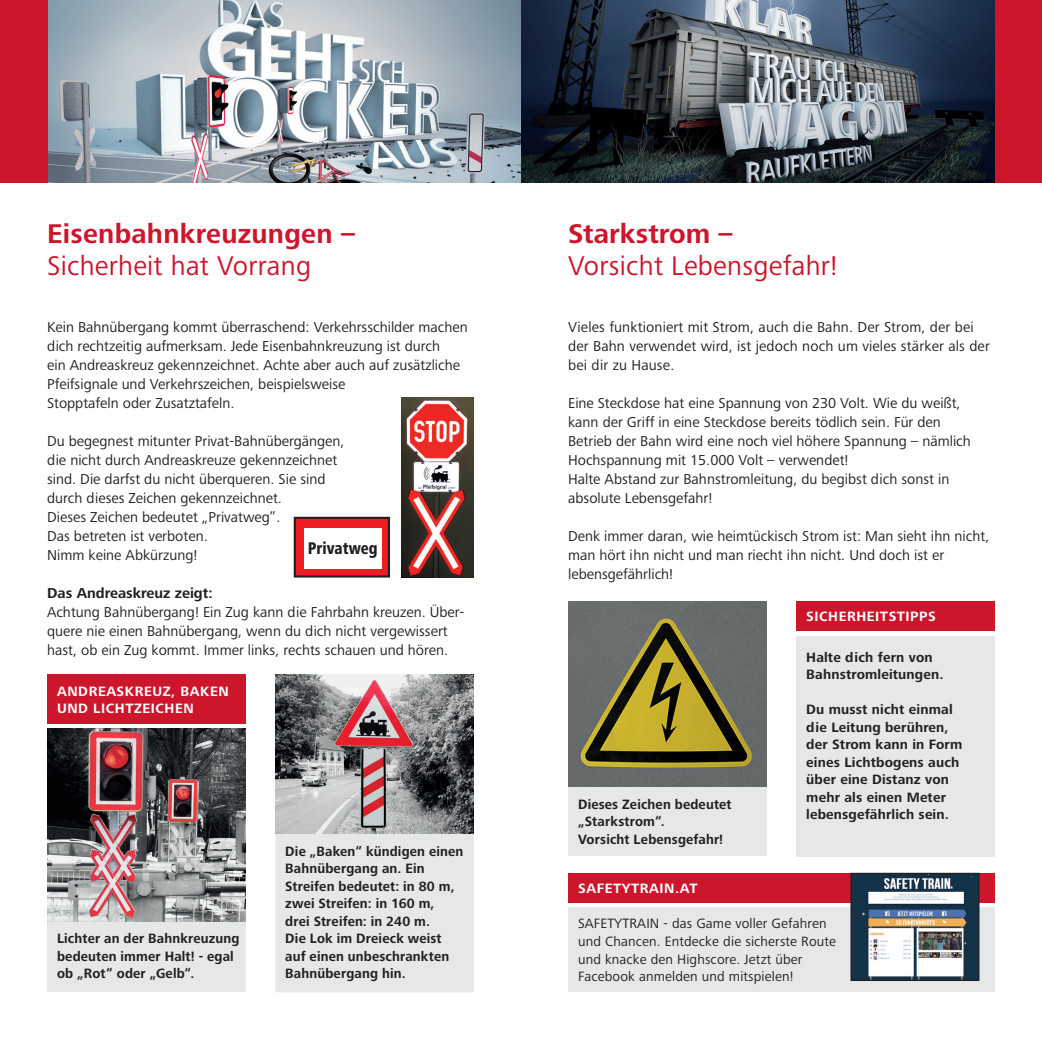
<style>
.page{position:relative;width:1042px;height:1042px;background:#fff}
.page>*{position:absolute;margin:0;border:0;box-sizing:border-box;transform-origin:0 0}
.t1{font:28px "Frutiger Next Pro";letter-spacing:.01em;color:#cd152c}
.t2{font:700 28px "Frutiger Next Pro";letter-spacing:.01em;color:#cd152c}
.t3{font:800 condensed 17.5px "Frutiger Next Pro";color:#231f20;scale:.92 1}
.t4{font:14.88px/18.9px "Frutiger Next Pro";color:#231f20}
.t5{font:700 14.88px "Frutiger Next Pro";color:#231f20}
.t6{font:700 14px/17.5px "Frutiger Next Pro";letter-spacing:.01em;color:#231f20;scale:.96 1}
.t7{font:700 14px/17.5px "Frutiger Next Pro";letter-spacing:.01em;color:#231f20}
.t8{font:14px/17.5px "Frutiger Next Pro";letter-spacing:.01em;color:#231f20}
.t9{font:700 14px/16.8px "Frutiger Next Pro";letter-spacing:.04em;color:#fff}
</style>
<div class="page">
<div style="left:995px;top:0;width:47px;height:182px;background:#cd152c"></div>
<img style="left:47px;top:0;width:948px;height:182px">
<div style="left:568px;top:783px;width:198px;height:73px;background:#e6e7e9"></div>
<img style="left:568px;top:601px;width:198px;height:186px">
<div style="left:796px;top:601px;width:199px;height:30px;background:#cd152c"></div>
<div style="left:796px;top:636px;width:199px;height:220px;background:#e6e7e9"></div>
<div style="left:0;top:0;width:47px;height:182px;background:#cd152c"></div>
<div style="left:275px;top:833px;width:199px;height:159px;background:#e6e7e9"></div>
<img style="left:275px;top:674px;width:199px;height:159px">
<div style="left:47px;top:881px;width:199px;height:111px;background:#e6e7e9"></div>
<img style="left:47px;top:729px;width:199px;height:193px">
<div style="left:568px;top:873px;width:427px;height:29px;background:#cd152c"></div>
<div style="left:568px;top:907px;width:427px;height:85px;background:#e6e7e9"></div>
<img style="left:852px;top:875px;width:125px;height:104px">
<div style="left:850px;top:873px;width:129px;height:108px;border:1px solid #231f20"></div>
<div style="left:47px;top:674px;width:199px;height:50px;background:#cd152c"></div>
<div style="left:295px;top:518px;width:94px;height:58px;background:#ee1d23"></div>
<div style="left:294px;top:517px;width:96px;height:60px;border:2px solid #231f20"></div>
<div style="left:304px;top:528px;width:77px;height:40px;background:#fff"></div>
<img style="left:402px;top:398px;width:72px;height:179px">
<h1 class="t2" style="left:47px;top:218px;width:309px">Eisenbahnkreuzungen –</h1>
<h1 class="t1" style="left:47px;top:250px;width:265px">Sicherheit hat Vorrang</h1>
<p class="t4" style="left:47px;top:317px;width:422px">Kein Bahnübergang kommt überraschend: Verkehrsschilder machen dich rechtzeitig aufmerksam. Jede Eisenbahnkreuzung ist durch<br>ein Andreaskreuz gekennzeichnet. Achte aber auch auf zusätzliche Pfeifsignale und Verkehrszeichen, beispielsweise<br>Stopptafeln oder Zusatztafeln.</p>
<p class="t4" style="left:47px;top:431px;width:299px">Du begegnest mitunter Privat-Bahnübergängen, die nicht durch Andreaskreuze gekennzeichnet sind. Die darfst du nicht überqueren. Sie sind durch dieses Zeichen gekennzeichnet.<br>Dieses Zeichen bedeutet „Privatweg”.<br>Das betreten ist verboten.<br>Nimm keine Abkürzung!</p>
<p class="t5" style="left:47px;top:584px;width:167px">Das Andreaskreuz zeigt:</p>
<p class="t4" style="left:47px;top:602px;width:419px">Achtung Bahnübergang! Ein Zug kann die Fahrbahn kreuzen. Über&shy;quere nie einen Bahnübergang, wenn du dich nicht vergewissert hast, ob ein Zug kommt. Immer links, rechts schauen und hören.</p>
<p class="t3" style="left:308px;top:538px;width:77px">Privatweg</p>
<p class="t9" style="left:57px;top:683px;width:173px">ANDREASKREUZ, BAKEN<br>UND LICHTZEICHEN</p>
<p class="t6" style="left:57px;top:930px;width:192px">Lichter an der Bahnkreuzung bedeuten immer Halt! - egal ob „Rot“ oder „Gelb“.</p>
<p class="t6" style="left:285px;top:842px;width:187px">Die „Baken“ kündigen einen<br>Bahnübergang an. Ein<br>Streifen bedeutet: in 80 m, zwei Streifen: in 160 m,<br>drei Streifen: in 240 m.<br>Die Lok im Dreieck weist auf einen unbeschrankten<br>Bahnübergang hin.</p>
<h1 class="t2" style="left:568px;top:218px;width:166px">Starkstrom –</h1>
<h1 class="t1" style="left:568px;top:250px;width:271px">Vorsicht Lebensgefahr!</h1>
<p class="t4" style="left:568px;top:317px;width:423px">Vieles funktioniert mit Strom, auch die Bahn. Der Strom, der bei der Bahn verwendet wird, ist jedoch noch um vieles stärker als der bei dir zu Hause.</p>
<p class="t4" style="left:568px;top:393px;width:404px">Eine Steckdose hat eine Spannung von 230 Volt. Wie du weißt, kann der Griff in eine Steckdose bereits tödlich sein. Für den Betrieb der Bahn wird eine noch viel höhere Spannung – nämlich Hochspannung mit 15.000 Volt – verwendet!<br>Halte Abstand zur Bahnstromleitung, du begibst dich sonst in absolute Lebensgefahr!</p>
<p class="t4" style="left:568px;top:526px;width:423px">Denk immer daran, wie heimtückisch Strom ist: Man sieht ihn nicht, man hört ihn nicht und man riecht ihn nicht. Und doch ist er lebensgefährlich!</p>
<p class="t6" style="left:578px;top:795px;width:161px">Dieses Zeichen bedeutet „Starkstrom“.<br>Vorsicht Lebensgefahr!</p>
<p class="t9" style="left:806px;top:608px;width:131px">SICHERHEITSTIPPS</p>
<p class="t7" style="left:806px;top:648px;width:139px">Halte dich fern von<br>Bahnstromleitungen.</p>
<p class="t7" style="left:806px;top:701px;width:158px">Du musst nicht einmal die Leitung berühren, der Strom kann in Form eines Lichtbogens auch über eine Distanz von mehr als einen Meter lebensgefährlich sein.</p>
<p class="t9" style="left:578px;top:879px;width:121px">SAFETYTRAIN.AT</p>
<p class="t8" style="left:578px;top:915px;width:260px">SAFETYTRAIN - das Game voller Gefahren und Chancen. Entdecke die sicherste Route und knacke den Highscore. Jetzt über Facebook anmelden und mitspielen!</p>
</div>
